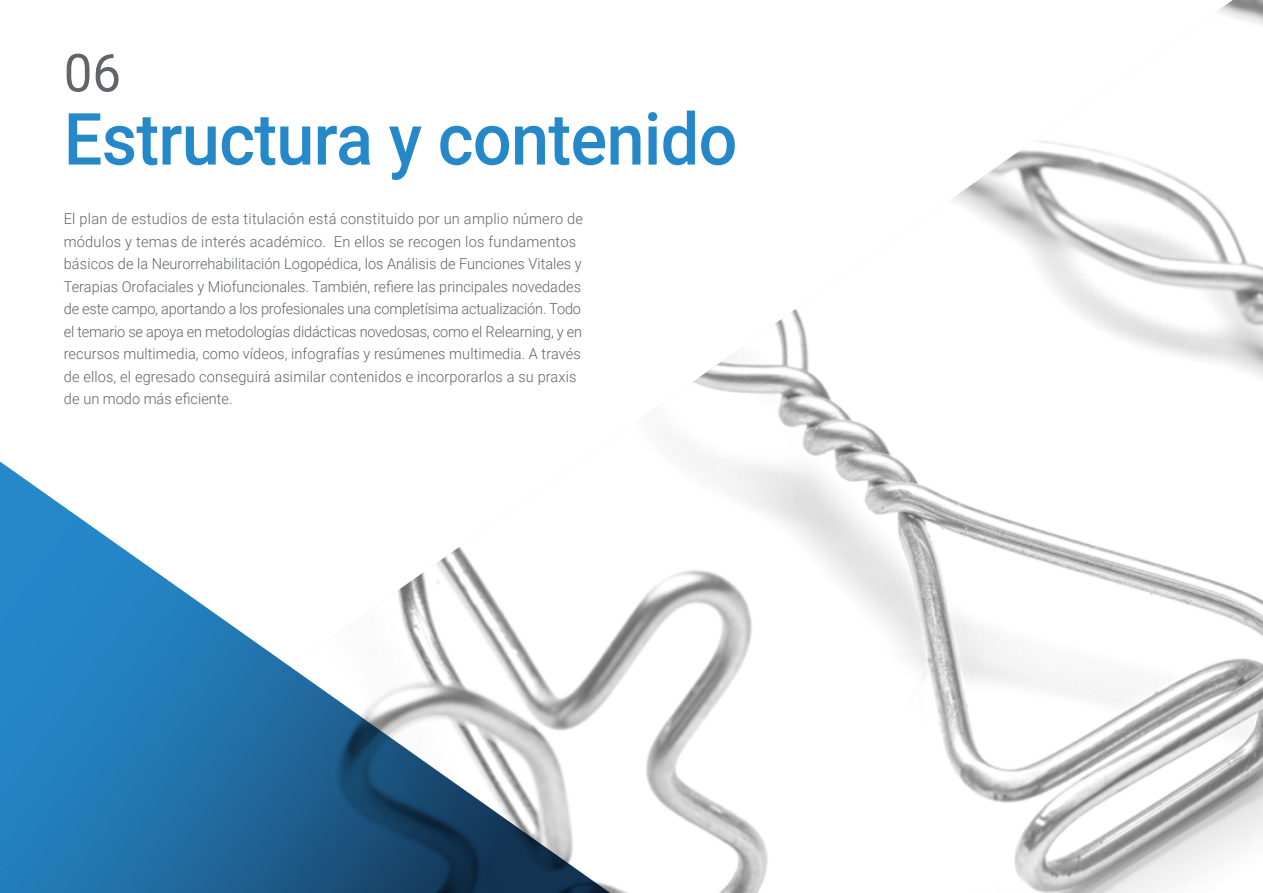
<style>
.page{position:relative;width:1263px;height:893px;background:#fff}
.page>*{position:absolute;margin:0;border:0;box-sizing:border-box;transform-origin:0 0}
.t1{font:500 72px "Roboto";letter-spacing:-.01em;color:#2488c9;scale:.95 1}
.t2{font:52.5px "Roboto";color:#61646a}
.t3{font:300 15px/22.5px "Roboto";color:#61646a}
</style>
<div class="page">
<img style="left:640px;top:0;width:623px;height:893px">
<svg style="left:0;top:461px;width:640px;height:432px"></svg>
<h2 class="t2" style="left:64px;top:36px;width:59px">06</h2>
<h1 class="t1" style="left:64px;top:89px;width:711px">Estructura y contenido</h1>
<p class="t3" style="left:64px;top:207px;width:521px">El plan de estudios de esta titulación está constituido por un amplio número de módulos y temas de interés académico. En ellos se recogen los fundamentos básicos de la Neurorrehabilitación Logopédica, los Análisis de Funciones Vitales y Terapias Orofaciales y Miofuncionales. También, refiere las principales novedades de este campo, aportando a los profesionales una completísima actualización. Todo el temario se apoya en metodologías didácticas novedosas, como el Relearning, y en recursos multimedia, como vídeos, infografías y resúmenes multimedia. A través de ellos, el egresado conseguirá asimilar contenidos e incorporarlos a su praxis de un modo más eficiente.</p>
</div>
